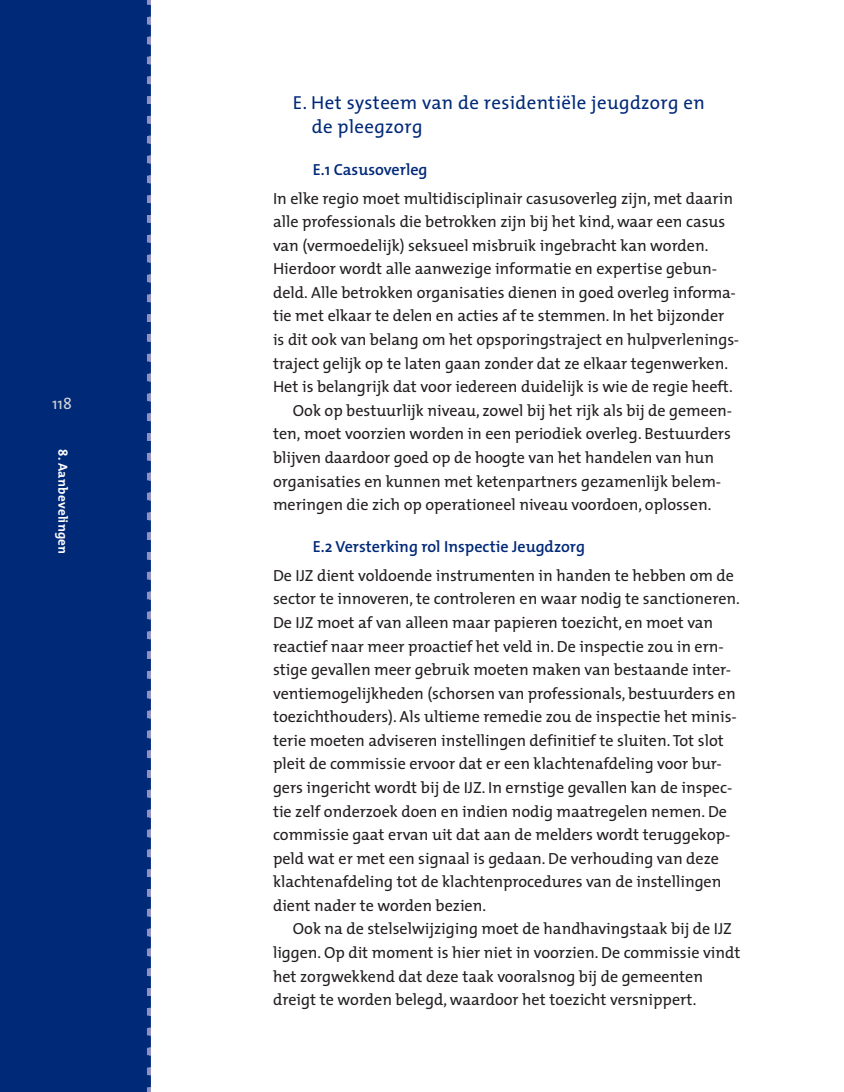
<style>
.page{position:relative;width:844px;height:1092px;background:#fff}
.page>*{position:absolute;margin:0;border:0;box-sizing:border-box;transform-origin:0 0}
.t1{font:18.9px/23.6px "The Mix";letter-spacing:.02em;color:#002978}
.t2{font:16.1px/23.6px "The Mix";color:#231f20}
.t3{font:600 16.1px "The Mix";color:#002978}
.t4{font:16.1px "The Mix";color:#d1d2d4}
.t5{font:700 13.12px "The Mix";letter-spacing:.02em;color:#fff}
</style>
<div class="page">
<div style="left:0;top:0;width:149px;height:1091px;background:#002978"></div>
<svg style="left:147px;top:0;width:4px;height:1092px"></svg>
<p class="t4" style="left:52px;top:398px;width:21px">118</p>
<p class="t5" style="left:67px;top:449px;width:106px;rotate:90deg">8. Aanbevelingen</p>
<p class="t1" style="left:312px;top:93px;width:394px;text-indent:-19px">E. Het systeem van de residentiële jeugdzorg en de pleegzorg</p>
<p class="t3" style="left:313px;top:164px;width:116px">E.1 Casusoverleg</p>
<p class="t2" style="left:273px;top:188px;width:461px">In elke regio moet multidisciplinair casusoverleg zijn, met daarin</p>
<p class="t2" style="left:273px;top:212px;width:454px">alle professionals die betrokken zijn bij het kind, waar een casus</p>
<p class="t2" style="left:273px;top:235px;width:437px">van (vermoedelijk) seksueel misbruik ingebracht kan worden.</p>
<p class="t2" style="left:273px;top:259px;width:445px">Hierdoor wordt alle aanwezige informatie en expertise gebun-</p>
<p class="t2" style="left:273px;top:282px;width:464px">deld. Alle betrokken organisaties dienen in goed overleg informa-</p>
<p class="t2" style="left:273px;top:306px;width:452px">tie met elkaar te delen en acties af te stemmen. In het bijzonder</p>
<p class="t2" style="left:273px;top:330px;width:467px">is dit ook van belang om het opsporingstraject en hulpverlenings-</p>
<p class="t2" style="left:273px;top:353px;width:456px">traject gelijk op te laten gaan zonder dat ze elkaar tegenwerken.</p>
<p class="t2" style="left:273px;top:377px;width:461px">Het is belangrijk dat voor iedereen duidelijk is wie de regie heeft.</p>
<p class="t2" style="left:293px;top:400px;width:440px">Ook op bestuurlijk niveau, zowel bij het rijk als bij de gemeen-</p>
<p class="t2" style="left:273px;top:424px;width:459px">ten, moet voorzien worden in een periodiek overleg. Bestuurders</p>
<p class="t2" style="left:273px;top:447px;width:442px">blijven daardoor goed op de hoogte van het handelen van hun</p>
<p class="t2" style="left:273px;top:471px;width:449px">organisaties en kunnen met ketenpartners gezamenlijk belem-</p>
<p class="t2" style="left:273px;top:495px;width:439px">meringen die zich op operationeel niveau voordoen, oplossen.</p>
<p class="t3" style="left:313px;top:541px;width:274px">E.2 Versterking rol Inspectie Jeugdzorg</p>
<p class="t2" style="left:273px;top:565px;width:468px">De IJZ dient voldoende instrumenten in handen te hebben om de sector te innoveren, te controleren en waar nodig te sanctioneren.<br>De IJZ moet af van alleen maar papieren toezicht, en moet van reactief naar meer proactief het veld in. De inspectie zou in ern&shy;stige gevallen meer gebruik moeten maken van bestaande inter&shy;ventiemogelijkheden (schorsen van professionals, bestuurders en toezichthouders). Als ultieme remedie zou de inspectie het minis&shy;terie moeten adviseren instellingen definitief te sluiten. Tot slot pleit de commissie ervoor dat er een klachtenafdeling voor bur&shy;gers ingericht wordt bij de IJZ. In ernstige gevallen kan de inspec&shy;tie zelf onderzoek doen en indien nodig maatregelen nemen. De commissie gaat ervan uit dat aan de melders wordt teruggekop&shy;peld wat er met een signaal is gedaan. De verhouding van deze klachtenafdeling tot de klachtenprocedures van de instellingen dient nader te worden bezien.</p>
<p class="t2" style="left:273px;top:919px;width:468px;text-indent:20px">Ook na de stelselwijziging moet de handhavingstaak bij de IJZ liggen. Op dit moment is hier niet in voorzien. De commissie vindt het zorgwekkend dat deze taak vooralsnog bij de gemeenten dreigt te worden belegd, waardoor het toezicht versnippert.</p>
</div>
